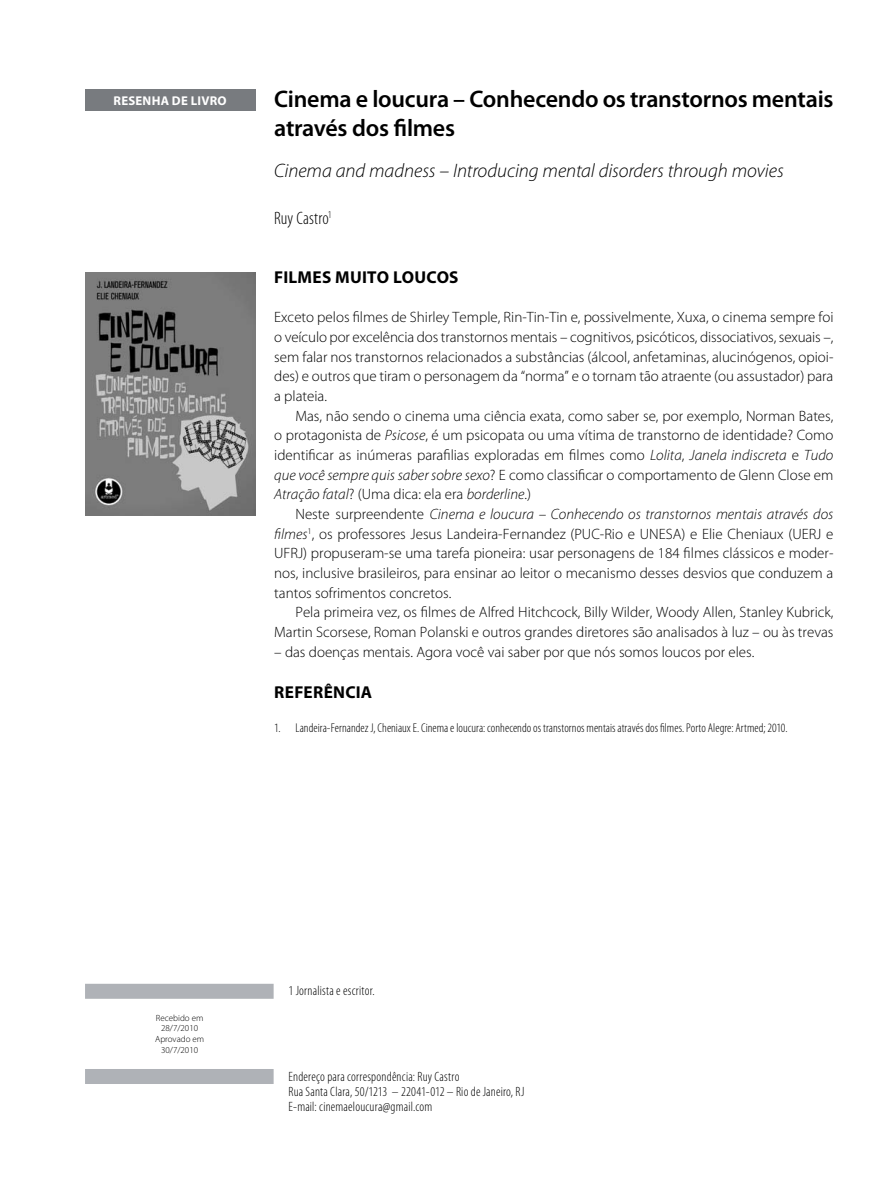
<style>
.page{position:relative;width:893px;height:1191px;background:#fff}
.page>*{position:absolute;margin:0;border:0;box-sizing:border-box;transform-origin:0 0}
.t1{font:600 24px/28.8px "Myriad Pro";letter-spacing:-.01em;color:#000}
.t2{font:italic 300 19.5px "Myriad Pro";letter-spacing:-.005em;color:#000}
.t3{font:300 condensed 18px "Myriad Pro";letter-spacing:.005em;color:#000}
.t4{font:700 17.25px "Myriad Pro";letter-spacing:.015em;color:#000}
.t5{font:300 15px/19.6px "Myriad Pro";color:#000;text-align:justify}
.t6{font:300 condensed 13.5px/15px "Myriad Pro";letter-spacing:.015em;color:#000}
.t7{font:300 condensed 12.75px "Myriad Pro";letter-spacing:.005em;color:#000}
.t8{font:700 12.75px "Myriad Pro";letter-spacing:.02em;color:#fff}
.t9{font:300 9px/10.8px "Myriad Pro";color:#000;text-align:center}
.s1{font-style:italic}
</style>
<div class="page">
<div style="left:85px;top:983px;width:189px;height:15px;background:#afb2b7"></div>
<div style="left:85px;top:1069px;width:189px;height:15px;background:#afb2b7"></div>
<div style="left:85px;top:89px;width:170px;height:22px;background:#787b7f"></div>
<img style="left:85px;top:273px;width:170px;height:242px">
<p class="t8" style="left:152px;top:92px;width:76px">HA DE LIVRO</p>
<h1 class="t1" style="left:274px;top:84px;width:561px">Cinema e loucura – Conhecendo os transtornos mentais através dos filmes</h1>
<h2 class="t2" style="left:274px;top:158px;width:511px">Cinema and madness – Introducing mental disorders through movies</h2>
<p class="t3" style="left:274px;top:207px;width:59px">Ruy Castro<sup>1</sup></p>
<p class="t8" style="left:114px;top:92px;width:84px">RESENREVISÃO</p>
<p class="t4" style="left:274px;top:266px;width:98px">FILMES MUITO</p>
<p class="t4" style="left:393px;top:266px;width:55px">LOUCOS</p>
<p class="t5" style="left:274px;top:307px;width:561px">Exceto pelos filmes de Shirley Temple, Rin-Tin-Tin e, possivelmente, Xuxa, o cinema sempre foi o veículo por excelência dos transtornos mentais – cognitivos, psicóticos, dissociativos, sexuais –, sem falar nos transtornos relacionados a substâncias (álcool, anfetaminas, alucinógenos, opioi&shy;des) e outros que tiram o personagem da “norma” e o tornam tão atraente (ou assustador) para a plateia.</p>
<p class="t5" style="left:274px;top:405px;width:561px;text-indent:21px">Mas, não sendo o cinema uma ciência exata, como saber se, por exemplo, Norman Bates, o protagonista de <span class="s1">Psicose</span>, é um psicopata ou uma vítima de transtorno de identidade? Como identificar as inúmeras parafilias exploradas em filmes como <span class="s1">Lolita</span>, <span class="s1">Janela indiscreta</span> e <span class="s1">Tudo que você sempre quis saber sobre sexo</span>? E como classificar o comportamento de Glenn Close em <span class="s1">Atração fatal</span>? (Uma dica: ela era <span class="s1">borderline</span>.)</p>
<p class="t5" style="left:274px;top:504px;width:561px;text-indent:21px">Neste surpreendente <span class="s1">Cinema e loucura – Conhecendo os transtornos mentais através dos filmes</span><sup>1</sup>, os professores Jesus Landeira-Fernandez (PUC-Rio e UNESA) e Elie Cheniaux (UERJ e UFRJ) propuseram-se uma tarefa pioneira: usar personagens de 184 filmes clássicos e moder&shy;nos, inclusive brasileiros, para ensinar ao leitor o mecanismo desses desvios que conduzem a tantos sofrimentos concretos.</p>
<p class="t5" style="left:274px;top:602px;width:561px;text-align:right">Pela primeira vez, os filmes de Alfred Hitchcock, Billy Wilder, Woody Allen, Stanley Kubrick,<br>Martin Scorsese, Roman Polanski e outros grandes diretores são analisados à luz – ou às trevas</p>
<p class="t5" style="left:274px;top:642px;width:482px">– das doenças mentais. Agora você vai saber por que nós somos loucos por eles.</p>
<p class="t4" style="left:274px;top:680px;width:91px">REFERÊNCIA</p>
<p class="t7" style="left:274px;top:720px;width:515px">1. Landeira-Fernandez J, Cheniaux E. Cinema e loucura: conhecendo os transtornos mentais através dos filmes. Porto Alegre: Artmed; 2010.</p>
<p class="t9" style="left:155px;top:1012px;width:51px">Recebido em<br>28/7/2010<br>Aprovado em<br>30/7/2010</p>
<p class="t6" style="left:288px;top:983px;width:88px">1 Jornalista e escritor.</p>
<p class="t6" style="left:288px;top:1069px;width:237px">Endereço para correspondência: Ruy Castro<br>Rua Santa Clara, 50/1213 – 22041-012 – Rio de Janeiro, RJ<br>E-mail: cinemaeloucura@gmail.com</p>
</div>
